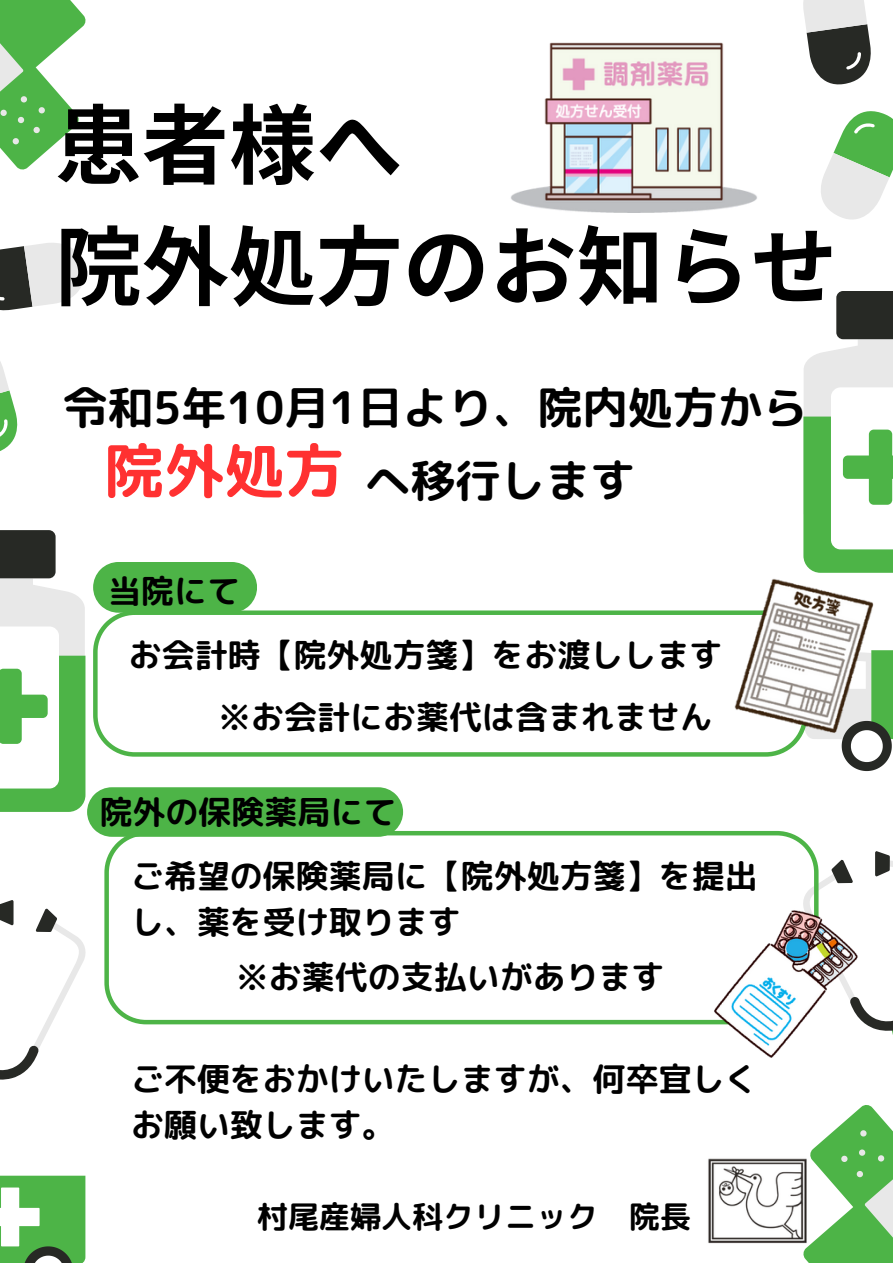
<style>
.page{position:relative;width:893px;height:1264px;background:#fff}
.page>*{position:absolute;margin:0;border:0;box-sizing:border-box;transform-origin:0 0}
.t1{font:700 86.85px "Noto Sans JP";color:#000}
.t2{font:60px "rounded mplus 1 p bold";color:#ff3131}
.t3{font:45px "rounded mplus 1 p bold";color:#000}
.t4{font:33px/46px "rounded mplus 1 p bold";color:#000}
.t5{font:31.05px "rounded mplus 1 p bold";color:#000}
</style>
<div class="page">
<svg style="left:0;top:900px;width:85px;height:180px"></svg>
<svg style="left:0;top:1175px;width:85px;height:87px;background:#5ab155"></svg>
<div style="left:1px;top:1187px;width:18px;height:59px;background:#fff"></div>
<svg style="left:0;top:361px;width:18px;height:90px"></svg>
<svg style="left:0;top:243px;width:84px;height:68px"></svg>
<svg style="left:0;top:0;width:85px;height:169px"></svg>
<img style="left:708px;top:1158px;width:95px;height:86px">
<svg style="left:818px;top:851px;width:74px;height:180px"></svg>
<svg style="left:811px;top:650px;width:81px;height:121px"></svg>
<svg style="left:803px;top:0;width:68px;height:85px"></svg>
<svg style="left:821px;top:111px;width:71px;height:109px"></svg>
<svg style="left:803px;top:291px;width:89px;height:282px"></svg>
<div style="left:868px;top:429px;width:24px;height:76px;background:#4db447;border-radius:5px"></div>
<svg style="left:803px;top:1105px;width:89px;height:157px"></svg>
<svg style="left:403px;top:610px;width:398px;height:146px"></svg>
<img style="left:719px;top:571px;width:168px;height:167px">
<svg style="left:104px;top:831px;width:714px;height:193px"></svg>
<img style="left:710px;top:908px;width:151px;height:150px">
<svg style="left:0;top:530px;width:403px;height:306px"></svg>
<img style="left:511px;top:43px;width:246px;height:169px">
<p class="t1" style="left:55px;top:76px;width:349px">患者様へ</p>
<p class="t1" style="left:55px;top:198px;width:784px">院外処方のお知らせ</p>
<p class="t3" style="left:63px;top:375px;width:746px">令和5年10月1日より、院内処方から</p>
<p class="t2" style="left:104px;top:428px;width:241px">院外処方</p>
<p class="t3" style="left:365px;top:448px;width:271px">へ移行します</p>
<p class="t4" style="left:108px;top:567px;width:133px">当院にて</p>
<p class="t4" style="left:129px;top:631px;width:595px">お会計時【院外処方箋】をお渡しします</p>
<p class="t4" style="left:218px;top:693px;width:496px">※お会計にお薬代は含まれません</p>
<p class="t4" style="left:100px;top:788px;width:298px">院外の保険薬局にて</p>
<p class="t4" style="left:131px;top:852px;width:628px">ご希望の保険薬局に【院外処方箋】を提出し、薬を受け取ります</p>
<p class="t4" style="left:236px;top:953px;width:430px">※お薬代の支払いがあります</p>
<p class="t4" style="left:131px;top:1055px;width:628px">ご不便をおかけいたしますが、何卒宜しくお願い致します。</p>
<p class="t5" style="left:257px;top:1194px;width:436px">村尾産婦人科クリニック 院長</p>
</div>
